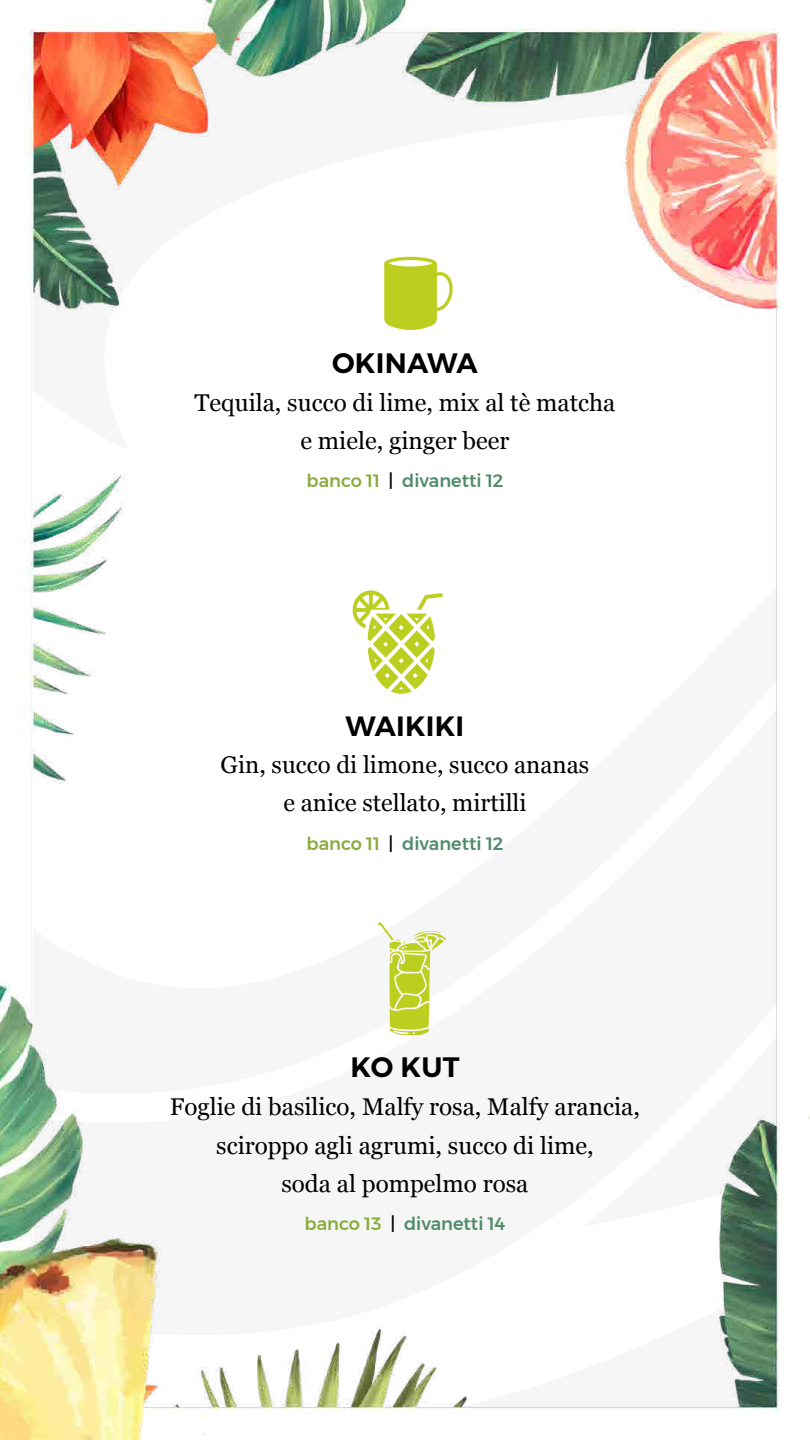
<style>
.page{position:relative;width:810px;height:1440px;background:#fff}
.page>*{position:absolute;margin:0;border:0;box-sizing:border-box;transform-origin:0 0}
.t1{font:600 27.97px "Montserrat";letter-spacing:.01em;color:#000}
.t2{font:600 27.75px "Montserrat";letter-spacing:.01em;color:#000}
.t3{font:24.22px/38.2px "Georgia";color:#000;text-align:center}
.t4{font:24.08px/37.9px "Georgia";color:#000;text-align:center}
.t5{font:500 17.77px "Montserrat";color:#508b6b}
.s1{color:#8aad3d}
.s2{color:#000}
</style>
<div class="page">
<img style="left:0;top:0;width:810px;height:1440px">
<svg style="left:351px;top:589px;width:92px;height:106px"></svg>
<svg style="left:384px;top:257px;width:71px;height:75px"></svg>
<svg style="left:378px;top:922px;width:68px;height:114px"></svg>
<p class="t1" style="left:332px;top:341px;width:147px">OKINAWA</p>
<p class="t3" style="left:195px;top:383px;width:422px">Tequila, succo di lime, mix al tè matcha e miele, ginger beer</p>
<p class="t5" style="left:307px;top:467px;width:198px"><span class="s1">banco 11</span> <span class="s2">|</span> divanetti 12</p>
<p class="t2" style="left:346px;top:704px;width:120px">WAIKIKI</p>
<p class="t4" style="left:221px;top:745px;width:370px">Gin, succo di limone, succo ananas e anice stellato, mirtilli</p>
<p class="t5" style="left:307px;top:829px;width:198px"><span class="s1">banco 11</span> <span class="s2">|</span> divanetti 12</p>
<p class="t1" style="left:350px;top:1045px;width:111px">KO KUT</p>
<p class="t3" style="left:170px;top:1087px;width:471px">Foglie di basilico, Malfy rosa, Malfy arancia, sciroppo agli agrumi, succo di lime,<br>soda al pompelmo rosa</p>
<p class="t5" style="left:305px;top:1210px;width:202px"><span class="s1">banco 13</span> <span class="s2">|</span> divanetti 14</p>
</div>
